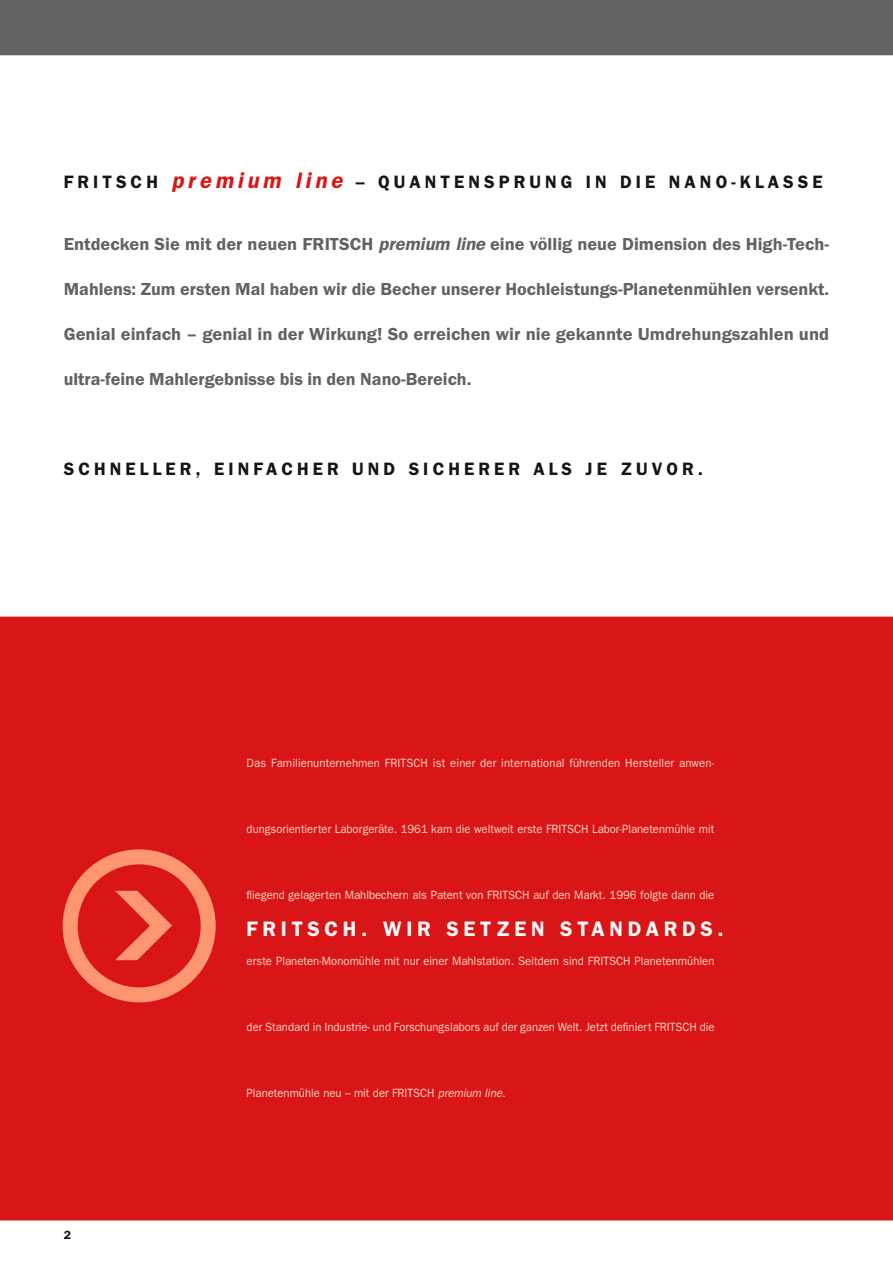
<style>
.page{position:relative;width:893px;height:1263px;background:#fff}
.page>*{position:absolute;margin:0;border:0;box-sizing:border-box;transform-origin:0 0}
.t1{font:600 21px "Franklin Gothic";letter-spacing:.23em;color:#fffefd}
.t2{font:18px "Franklin Got URWT Dem";color:#626262}
.t3{font:600 18px "Franklin Gothic";letter-spacing:.23em;color:#151313}
.t4{font:12px "Franklin Gothic";color:#ffd9c7;scale:.94 1}
.s1{font-style:italic;font-size:22.5px;color:#da1517}
.s2{font-family:"Franklin Gothic";font-weight:600;font-style:italic}
.s3{font-style:italic}
</style>
<div class="page">
<div style="left:0;top:617px;width:893px;height:603px;background:#da1517"></div>
<div style="left:0;top:0;width:893px;height:55px;background:#626262"></div>
<div style="left:63px;top:849px;width:153px;height:153px;border:15px solid #fe9771;border-radius:50%"></div>
<svg style="left:115px;top:891px;width:57px;height:69px;background:#e74739"></svg>
<h2 class="t3" style="left:64px;top:171px;width:760px">FRITSCH <span class="s1">premium line</span> – QUANTENSPRUNG IN DIE N ANO-KLASSE</h2>
<h2 class="t2" style="left:64px;top:234px;width:250px">Entdecken Sie mit der neuen FRITSCH</h2>
<h2 class="t2" style="left:378px;top:234px;width:452px"><span class="s2">premium line</span> eine völlig neue Dimension des H igh-Tech-</h2>
<h2 class="t2" style="left:64px;top:279px;width:767px">-Mahlens: Zum ersten Mal haben wir die Becher unserer Hochleistungs-Planetenmühlen versenkt.</h2>
<h2 class="t2" style="left:64px;top:324px;width:767px">Genial einfach – genial in der Wirkung! So erreichen wir nie gekannte Umdrehungszahlen und</h2>
<h2 class="t2" style="left:64px;top:369px;width:409px">ultra-feine Mahlergebnisse bis in den Nano-Bereich.</h2>
<h2 class="t3" style="left:64px;top:458px;width:641px">SCHNELLER, EINFACHER UND SICHERER ALS JE ZUVOR.</h2>
<p class="t4" style="left:247px;top:756px;width:499px">Das Familienunternehmen FRITSCH ist einer der international führenden Hersteller anwen-</p>
<p class="t4" style="left:247px;top:822px;width:499px">dungsorientierter Laborgeräte. 1961 kam die weltweit erste FRITSCH Labor-Planetenmühle mit</p>
<p class="t4" style="left:247px;top:888px;width:499px">fliegend gelagerten Mahlbechern als Patent von FRITSCH auf den Markt. 1996 folgte dann die</p>
<h1 class="t1" style="left:247px;top:916px;width:479px">FRITSCH. WIR SETZEN STANDARDS.</h1>
<p class="t4" style="left:247px;top:954px;width:499px">erste Planeten-Monomühle mit nur einer Mahlstation. Seitdem sind FRITSCH Planetenmühlen</p>
<p class="t4" style="left:247px;top:1020px;width:499px">der Standard in Industrie- und Forschungslabors auf der ganzen Welt. Jetzt definiert FRITSCH die</p>
<p class="t4" style="left:247px;top:1086px;width:277px">Planetenmühle neu – mit der FRITSCH <span class="s3">premium line.</span></p>
</div>
